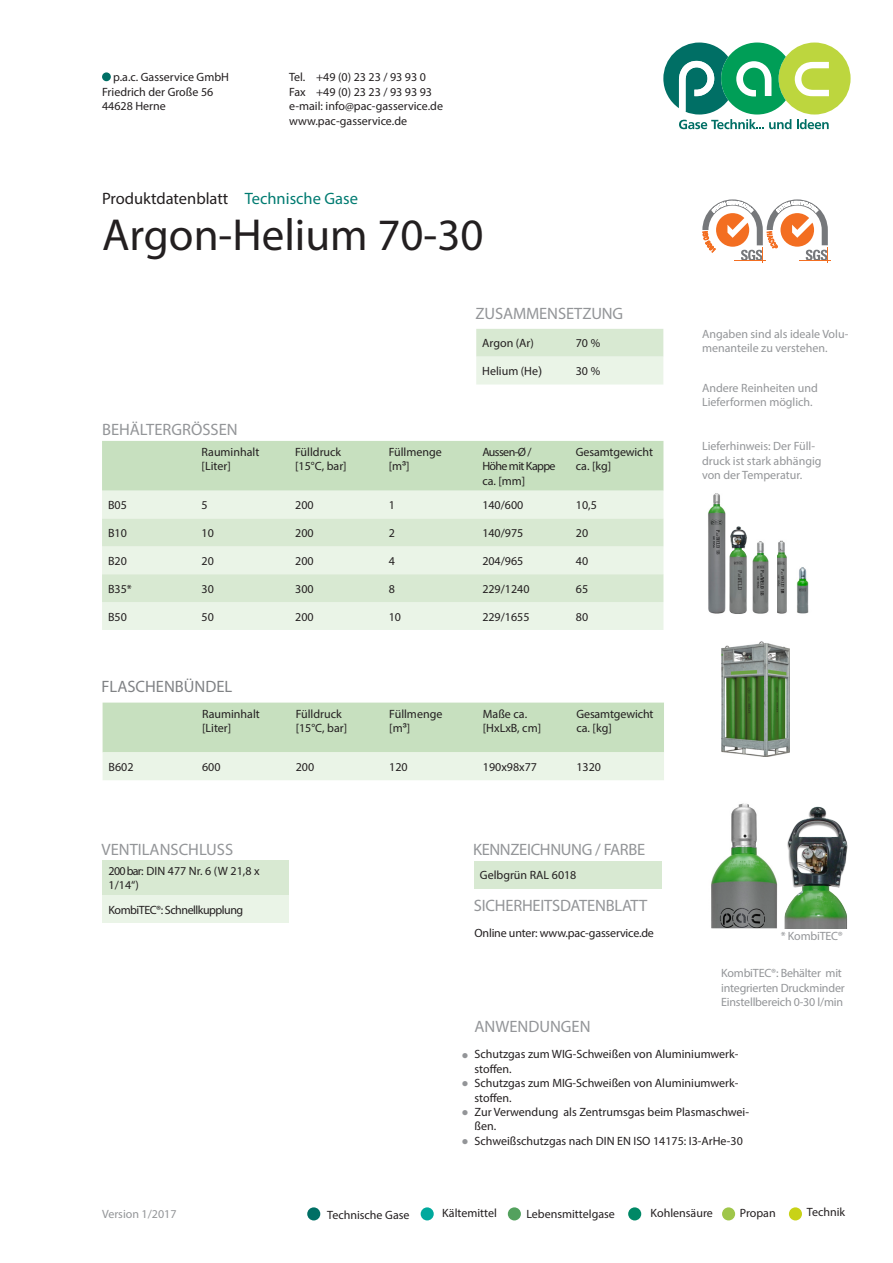
<style>
.page{position:relative;width:893px;height:1263px;background:#fff}
.page>*{position:absolute;margin:0;border:0;box-sizing:border-box;transform-origin:0 0}
.t1{font:45px "Myriad Pro";color:#231f20}
.t2{font:16.5px "Myriad Pro";letter-spacing:-.01em;color:#939598}
.t3{font:16.5px "Myriad Pro";color:#231f20}
.t4{font:16.5px "Myriad Pro";color:#808285}
.t5{font:16.5px "Myriad Pro";color:#007b71}
.t6{font:12px/14.4px "Myriad Pro";color:#231f20}
.t7{font:12px/14.4px "Myriad Pro";color:#939598}
.t8{font:12px "Myriad Pro";letter-spacing:-.04em;color:#231f20}
.t9{font:12px "Myriad Pro";letter-spacing:-.05em;color:#231f20}
.t10{font:12px "Arial";color:#939598}
.s1{font-family:"Arial"}
.s2{font-family:"Arial Unicode MS"}
</style>
<div class="page">
<div style="left:779px;top:43px;width:72px;height:72px;background:#bdd63e;border-radius:50%"></div>
<svg style="left:663px;top:43px;width:166px;height:86px"></svg>
<div style="left:421px;top:1207px;width:13px;height:13px;background:#00a99d;border-radius:50%"></div>
<div style="left:307px;top:1207px;width:13px;height:13px;background:#006f65;border-radius:50%"></div>
<div style="left:508px;top:1207px;width:13px;height:13px;background:#53a15e;border-radius:50%"></div>
<div style="left:628px;top:1207px;width:13px;height:13px;background:#086;border-radius:50%"></div>
<div style="left:722px;top:1207px;width:13px;height:13px;background:#9fc64a;border-radius:50%"></div>
<div style="left:789px;top:1207px;width:13px;height:13px;background:#c8d217;border-radius:50%"></div>
<div style="left:102px;top:72px;width:9px;height:9px;background:#006f65;border-radius:50%"></div>
<hr style="left:799px;top:260px;width:32px;height:1px;background:#f36e21">
<svg style="left:702px;top:199px;width:126px;height:64px"></svg>
<div style="left:102px;top:441px;width:561px;height:50px;background:#c7e0bf"></div>
<div style="left:102px;top:491px;width:561px;height:139px;background:#eaf4e7"></div>
<svg style="left:102px;top:518px;width:561px;height:84px;fill:#d8e9d2"></svg>
<svg style="left:476px;top:329px;width:187px;height:55px"></svg>
<img style="left:721px;top:641px;width:69px;height:116px">
<img style="left:777px;top:540px;width:10px;height:74px">
<img style="left:733px;top:526px;width:36px;height:88px">
<img style="left:708px;top:493px;width:25px;height:121px">
<img style="left:797px;top:567px;width:12px;height:47px">
<div style="left:474px;top:861px;width:188px;height:28px;background:#d8e9d2"></div>
<img style="left:711px;top:803px;width:137px;height:125px">
<svg style="left:103px;top:703px;width:561px;height:77px"></svg>
<div style="left:103px;top:860px;width:186px;height:35px;background:#d8e9d2"></div>
<div style="left:103px;top:895px;width:186px;height:28px;background:#eaf4e7"></div>
<p class="t6" style="left:102px;top:70px;width:128px;text-indent:11px">p.a.c. Gasservice GmbH<br>Friedrich der Große 56<br>44628 Herne</p>
<p class="t6" style="left:289px;top:70px;width:155px">Tel. +49 (0) 23 23 / 93 93 0<br>Fax +49 (0) 23 23 / 93 93 93 e-mail: info@pac-gasservice.de www.pac-gasservice.de</p>
<p class="t3" style="left:102px;top:189px;width:128px">Produktdatenblatt</p>
<p class="t5" style="left:245px;top:189px;width:115px">Technische Gase</p>
<p class="t1" style="left:102px;top:207px;width:383px">Argon-Helium 70-30</p>
<p class="t2" style="left:476px;top:303px;width:149px">ZUSAMMENSETZUNG</p>
<p class="t2" style="left:102px;top:419px;width:137px">BEHÄLTERGRÖSSEN</p>
<p class="t6" style="left:202px;top:444px;width:59px">Rauminhalt</p>
<p class="t6" style="left:202px;top:459px;width:31px">[Liter]</p>
<p class="t6" style="left:295px;top:444px;width:48px">Fülldruck</p>
<p class="t6" style="left:295px;top:459px;width:53px">[15°C, bar]</p>
<p class="t6" style="left:389px;top:444px;width:55px">Füllmenge</p>
<p class="t6" style="left:389px;top:459px;width:22px">[m<span class="s1">³</span>]</p>
<p class="t6" style="left:482px;top:336px;width:53px">Argon (Ar)</p>
<p class="t6" style="left:576px;top:336px;width:26px">70 %</p>
<p class="t6" style="left:482px;top:364px;width:61px">Helium (He<span class="s2">)</span></p>
<p class="t6" style="left:576px;top:364px;width:26px">30 %</p>
<p class="t6" style="left:482px;top:444px;width:51px">Aussen-Ø /</p>
<p class="t9" style="left:482px;top:459px;width:75px">Höhe mit Kappe</p>
<p class="t6" style="left:482px;top:473px;width:45px">ca. [mm]</p>
<p class="t6" style="left:576px;top:444px;width:79px">Gesamtgewicht</p>
<p class="t6" style="left:576px;top:459px;width:37px">ca. [kg]</p>
<p class="t6" style="left:108px;top:498px;width:20px">B05</p>
<p class="t6" style="left:202px;top:498px;width:8px">5</p>
<p class="t6" style="left:295px;top:498px;width:20px">200</p>
<p class="t6" style="left:389px;top:498px;width:8px">1</p>
<p class="t6" style="left:482px;top:498px;width:43px">140/600</p>
<p class="t6" style="left:576px;top:498px;width:22px">10,5</p>
<p class="t6" style="left:108px;top:526px;width:20px">B10</p>
<p class="t6" style="left:202px;top:526px;width:14px">10</p>
<p class="t6" style="left:295px;top:526px;width:20px">200</p>
<p class="t6" style="left:389px;top:526px;width:8px">2</p>
<p class="t6" style="left:482px;top:526px;width:43px">140/975</p>
<p class="t6" style="left:576px;top:526px;width:14px">20</p>
<p class="t6" style="left:108px;top:553px;width:20px">B20</p>
<p class="t6" style="left:202px;top:553px;width:14px">20</p>
<p class="t6" style="left:295px;top:553px;width:20px">200</p>
<p class="t6" style="left:389px;top:553px;width:8px">4</p>
<p class="t6" style="left:482px;top:553px;width:43px">204/965</p>
<p class="t6" style="left:576px;top:553px;width:14px">40</p>
<p class="t6" style="left:108px;top:581px;width:25px">B35*</p>
<p class="t6" style="left:202px;top:581px;width:14px">30</p>
<p class="t6" style="left:295px;top:581px;width:20px">300</p>
<p class="t6" style="left:389px;top:581px;width:8px">8</p>
<p class="t6" style="left:482px;top:581px;width:49px">229/1240</p>
<p class="t6" style="left:576px;top:581px;width:14px">65</p>
<p class="t6" style="left:108px;top:609px;width:20px">B50</p>
<p class="t6" style="left:202px;top:609px;width:14px">50</p>
<p class="t6" style="left:295px;top:609px;width:20px">200</p>
<p class="t6" style="left:389px;top:609px;width:14px">10</p>
<p class="t6" style="left:482px;top:609px;width:49px">229/1655</p>
<p class="t6" style="left:576px;top:609px;width:14px">80</p>
<p class="t4" style="left:102px;top:676px;width:132px">FLASCHENBÜNDEL</p>
<p class="t6" style="left:202px;top:706px;width:59px">Rauminhalt</p>
<p class="t6" style="left:202px;top:720px;width:31px">[Liter]</p>
<p class="t6" style="left:296px;top:706px;width:48px">Fülldruck</p>
<p class="t6" style="left:296px;top:720px;width:53px">[15°C, bar]</p>
<p class="t6" style="left:389px;top:706px;width:55px">Füllmenge</p>
<p class="t6" style="left:389px;top:720px;width:22px">[m<span class="s1">³</span>]</p>
<p class="t6" style="left:483px;top:706px;width:46px">Maße ca.</p>
<p class="t6" style="left:483px;top:720px;width:60px">[HxLxB, cm]</p>
<p class="t6" style="left:576px;top:706px;width:79px">Gesamtgewicht</p>
<p class="t6" style="left:576px;top:720px;width:37px">ca. [kg]</p>
<p class="t6" style="left:109px;top:759px;width:26px">B602</p>
<p class="t6" style="left:202px;top:759px;width:20px">600</p>
<p class="t6" style="left:296px;top:759px;width:20px">200</p>
<p class="t6" style="left:389px;top:759px;width:20px">120</p>
<p class="t6" style="left:483px;top:759px;width:56px">190x98x77</p>
<p class="t6" style="left:576px;top:759px;width:26px">1320</p>
<p class="t2" style="left:102px;top:839px;width:133px">VENTILANSCHLUSS</p>
<p class="t2" style="left:473px;top:839px;width:174px">KENNZEICHNUNG / FARBE</p>
<p class="t6" style="left:109px;top:863px;width:153px">200 bar: DIN 477 Nr. 6 (W 21,8 x<br>1/14“)</p>
<p class="t8" style="left:109px;top:902px;width:136px">KombiTEC®: Schnellkupplung</p>
<p class="t6" style="left:480px;top:868px;width:98px">Gelbgrün RAL 6018</p>
<p class="t2" style="left:474px;top:895px;width:175px">SICHERHEITSDATENBLATT</p>
<p class="t6" style="left:474px;top:926px;width:181px">Online unter: www.pac-gasservice.de</p>
<p class="t2" style="left:474px;top:1017px;width:118px">ANWENDUNGEN</p>
<p class="t7" style="left:702px;top:326px;width:148px">Angaben sind als ideale Volu&shy;menanteile zu verstehen.</p>
<p class="t7" style="left:702px;top:380px;width:117px">Andere Reinheiten und<br>Lieferformen möglich.</p>
<p class="t7" style="left:702px;top:439px;width:121px">Lieferhinweis: Der Füll&shy;druck ist stark abhängig von der Temperatur.</p>
<p class="t7" style="left:781px;top:929px;width:64px">* KombiTEC®</p>
<p class="t7" style="left:721px;top:966px;width:125px">KombiTEC®: Behälter mit integrierten Druckminder<br>Einstellbereich 0-30 l/min</p>
<p class="t6" style="left:474px;top:1047px;width:265px">Schutzgas zum WIG-Schweißen von Aluminiumwerk&shy;stoffen.</p>
<p class="t6" style="left:474px;top:1076px;width:265px">Schutzgas zum MIG-Schweißen von Aluminiumwerk&shy;stoffen.</p>
<p class="t6" style="left:474px;top:1105px;width:276px">Zur Verwendung als Zentrumsgas beim Plasmaschwei&shy;ßen.</p>
<p class="t6" style="left:474px;top:1133px;width:270px">Schweißschutzgas nach DIN EN ISO 14175: I3-ArHe-30</p>
<p class="t10" style="left:462px;top:1046px;width:9px">●</p>
<p class="t10" style="left:462px;top:1075px;width:9px">●</p>
<p class="t10" style="left:462px;top:1104px;width:9px">●</p>
<p class="t10" style="left:462px;top:1133px;width:9px">●</p>
<p class="t7" style="left:102px;top:1207px;width:76px">Version 1/2017</p>
<p class="t6" style="left:327px;top:1208px;width:84px">Technische Gase</p>
<p class="t6" style="left:442px;top:1206px;width:56px">Kältemittel</p>
<p class="t6" style="left:526px;top:1206px;width:90px">Lebensmittelgase</p>
<p class="t6" style="left:651px;top:1206px;width:64px">Kohlensäure</p>
<p class="t6" style="left:740px;top:1206px;width:37px">Propan</p>
<p class="t6" style="left:807px;top:1205px;width:40px">Technik</p>
</div>
